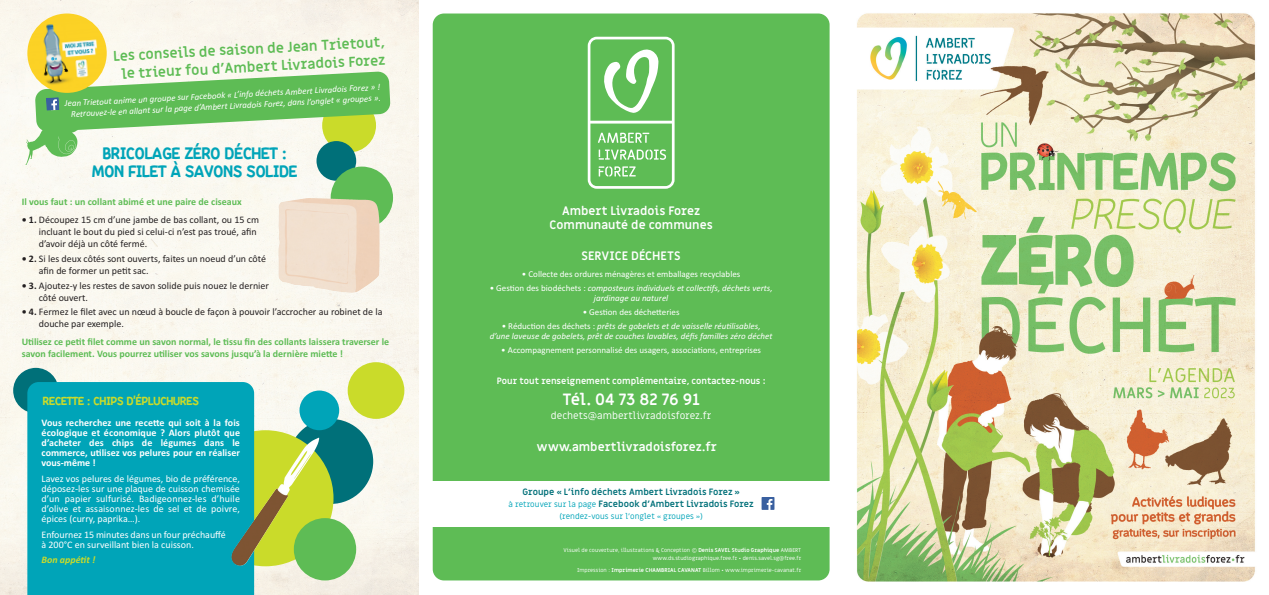
<style>
.page{position:relative;width:1269px;height:595px;background:#fff}
.page>*{position:absolute;margin:0;border:0;box-sizing:border-box;transform-origin:0 0}
.t1{font:700 17px/18px "Mainland PERSONAL";color:#00a4b8;text-align:center}
.t2{font:700 16px "Miriam Libre";letter-spacing:-.01em;color:#fff}
.t3{font:700 14px/18px "Miriam Libre";color:#5ebc55;text-align:center}
.t4{font:700 12px/14px "Miriam Libre";color:#fff;text-align:center}
.t5{font:700 12px "Mainland PERSONAL";color:#cadb2a}
.t6{font:10px/12px "Calibri";color:#231f20}
.t7{font:10px/10px "Calibri";color:#fff;text-align:justify}
.t8{font:700 10px/12px "Calibri";color:#5ebc55}
.t9{font:700 10px/10px "Calibri";color:#fff;text-align:justify}
.t10{font:10px "Miriam Libre";color:#fff}
.t11{font:italic 700 10px "Calibri";color:#cadb2a}
.t12{font:italic 9px/10.8px "Calibri";color:#fff;text-align:center}
.t13{font:9px "Calibri";color:#fff}
.t14{font:700 9px/12px "Miriam Libre";color:#007079;text-align:center}
.t15{font:700 9px "Miriam Libre";color:#fff}
.t16{font:8px "Miriam Libre";color:#00a4b8}
.t17{font:5.5px/8.7px "Miriam Libre";color:#fff;text-align:right}
.s1{font-weight:700}
.s2{font-style:normal}
.s3{font-weight:400;font-size:8px;color:#00a4b8}
</style>
<div class="page">
<img style="left:0;top:0;width:419px;height:595px">
<div style="left:348px;top:362px;width:56px;height:57px;background:#cadb2a;border-radius:50%"></div>
<img style="left:857px;top:13px;width:399px;height:569px">
<div style="left:433px;top:14px;width:397px;height:566px;background:#5ebc55;border-radius:11px"></div>
<svg style="left:588px;top:37px;width:87px;height:152px"></svg>
<div style="left:421px;top:481px;width:420px;height:46px;background:#fff"></div>
<svg style="left:762px;top:497px;width:12px;height:13px"></svg>
<div style="left:288px;top:419px;width:85px;height:85px;background:#007079;border-radius:50%"></div>
<div style="left:299px;top:391px;width:40px;height:39px;background:#00a4b8;border-radius:50%"></div>
<div style="left:317px;top:141px;width:39px;height:40px;background:#007079;border-radius:50%"></div>
<svg style="left:197px;top:430px;width:137px;height:136px;background:#c3ce34"></svg>
<div style="left:13px;top:368px;width:46px;height:45px;background:#007079;border-radius:50%"></div>
<div style="left:27px;top:382px;width:227px;height:213px;background:#00a4b8"></div>
<div style="left:294px;top:518px;width:62px;height:62px;background:#5ebc55;border-radius:50%"></div>
<svg style="left:331px;top:167px;width:62px;height:62px;background:#95c67e"></svg>
<img style="left:278px;top:464px;width:16px;height:25px">
<img style="left:278px;top:198px;width:33px;height:88px">
<img style="left:27px;top:14px;width:80px;height:79px;border-radius:50%">
<svg style="left:25px;top:71px;width:365px;height:94px"></svg>
<h3 class="t3" style="left:113px;top:48px;width:273px;rotate:-3deg">Les conseils de saison de Jean Trietout, le trieur fou d'Ambert Livradois Forez</h3>
<p class="t12" style="left:64px;top:99px;width:317px;text-align:right;rotate:-3deg">Jean Trietout anime un groupe sur Facebook « L’info déchets Ambert Livradois Forez » !<br>Retrouvez‐le en allant sur la page d’Ambert Livradois Forez, dans l’onglet « groupes ».</p>
<h1 class="t1" style="left:92px;top:148px;width:207px">BRICOLAGE ZÉRO DÉCHET :<br>MON FILET À SAVONS SOLIDE</h1>
<p class="t8" style="left:22px;top:197px;width:222px">Il vous faut : un collant abimé et une paire de ciseaux</p>
<p class="t6" style="left:39px;top:214px;width:222px;text-indent:-17px"><span class="s1">• 1.</span> Découpez 15 cm d’une jambe de bas collant, ou 15 cm incluant le bout du pied si celui‐ci n’est pas troué, afin d’avoir déjà un côté fermé.</p>
<p class="t6" style="left:39px;top:253px;width:229px;text-indent:-17px"><span class="s1">• 2.</span> Si les deux côtés sont ouverts, faites un noeud d’un côté afin de former un petit sac.</p>
<p class="t6" style="left:39px;top:280px;width:232px;text-indent:-17px"><span class="s1">• 3.</span> Ajoutez‐y les restes de savon solide puis nouez le dernier côté ouvert.</p>
<p class="t6" style="left:39px;top:307px;width:345px;text-indent:-17px"><span class="s1">• 4.</span> Fermez le filet avec un nœud à boucle de façon à pouvoir l’accrocher au robinet de la douche par exemple.</p>
<p class="t8" style="left:22px;top:337px;width:369px">Utilisez ce petit filet comme un savon normal, le tissu fin des collants laissera traverser le savon facilement. Vous pourrez utiliser vos savons jusqu’à la dernière miette !</p>
<h3 class="t5" style="left:43px;top:397px;width:158px">RECETTE : CHIPS D’ÉPLUCHURES</h3>
<p class="t9" style="left:42px;top:419px;width:200px">Vous recherchez une recette qui soit à la fois écologique et économique ? Alors plutôt que d’acheter des chips de légumes dans le commerce, utilisez vos pelures pour en réaliser vous‐même !</p>
<p class="t7" style="left:42px;top:475px;width:200px">Lavez vos pelures de légumes, bio de préférence, déposez‐les sur une plaque de cuisson chemisée d’un papier sulfurisé. Badigeonnez‐les d’huile d’olive et assaisonnez‐les de sel et de poivre, épices (curry, paprika…).</p>
<p class="t7" style="left:42px;top:530px;width:186px">Enfournez 15 minutes dans un four préchauffé à 200°C en surveillant bien la cuisson.</p>
<p class="t11" style="left:42px;top:554px;width:55px">Bon appétit !</p>
<h3 class="t4" style="left:550px;top:205px;width:165px">Ambert Livradois Forez<br>Communauté de communes</h3>
<h3 class="t4" style="left:582px;top:250px;width:101px">SERVICE DÉCHETS</h3>
<p class="t13" style="left:522px;top:271px;width:220px">• Collecte des ordures ménagères et emballages recyclables</p>
<p class="t12" style="left:490px;top:283px;width:284px"><span class="s2">• Gestion des biodéchets :</span> composteurs individuels et collectifs, déchets verts, jardinage au naturel</p>
<p class="t13" style="left:583px;top:309px;width:98px">• Gestion des déchetteries</p>
<p class="t12" style="left:490px;top:321px;width:284px"><span class="s2">• Réduction des déchets :</span> prêts de gobelets et de vaisselle réutilisables,<br>d’une laveuse de gobelets, prêt de couches lavables, défis familles zéro déchet</p>
<p class="t13" style="left:501px;top:347px;width:261px">• Accompagnement personnalisé des usagers, associations, entreprises</p>
<p class="t15" style="left:497px;top:377px;width:270px">Pour tout renseignement complémentaire, contactez-nous :</p>
<h2 class="t2" style="left:563px;top:393px;width:139px">Tél. 04 73 82 76 91</h2>
<p class="t10" style="left:551px;top:412px;width:162px">dechets@ambertlivradoisforez.fr</p>
<h3 class="t4" style="left:537px;top:441px;width:181px">www.ambertlivradoisforez.fr</h3>
<p class="t14" style="left:509px;top:486px;width:247px">Groupe « L’info déchets Ambert Livradois Forez »<br><span class="s3">à retrouver sur la page</span> Facebook d’Ambert Livradois Forez</p>
<p class="t16" style="left:559px;top:513px;width:145px">(rendez-vous sur l’onglet « groupes »)</p>
<p class="t17" style="left:564px;top:546px;width:239px">Visuel de couverture, illustrations &amp; Conception © <span class="s1">Denis SAVEL Studio Graphique</span> AMBERT www.ds.studiographique.free.fr • denis.savel.sg@free.fr</p>
<p class="t17" style="left:577px;top:566px;width:226px">Impression : <span class="s1">Imprimerie CHAMBRIAL CAVANAT</span> Billom • www.imprimerie-cavanat.fr</p>
</div>
